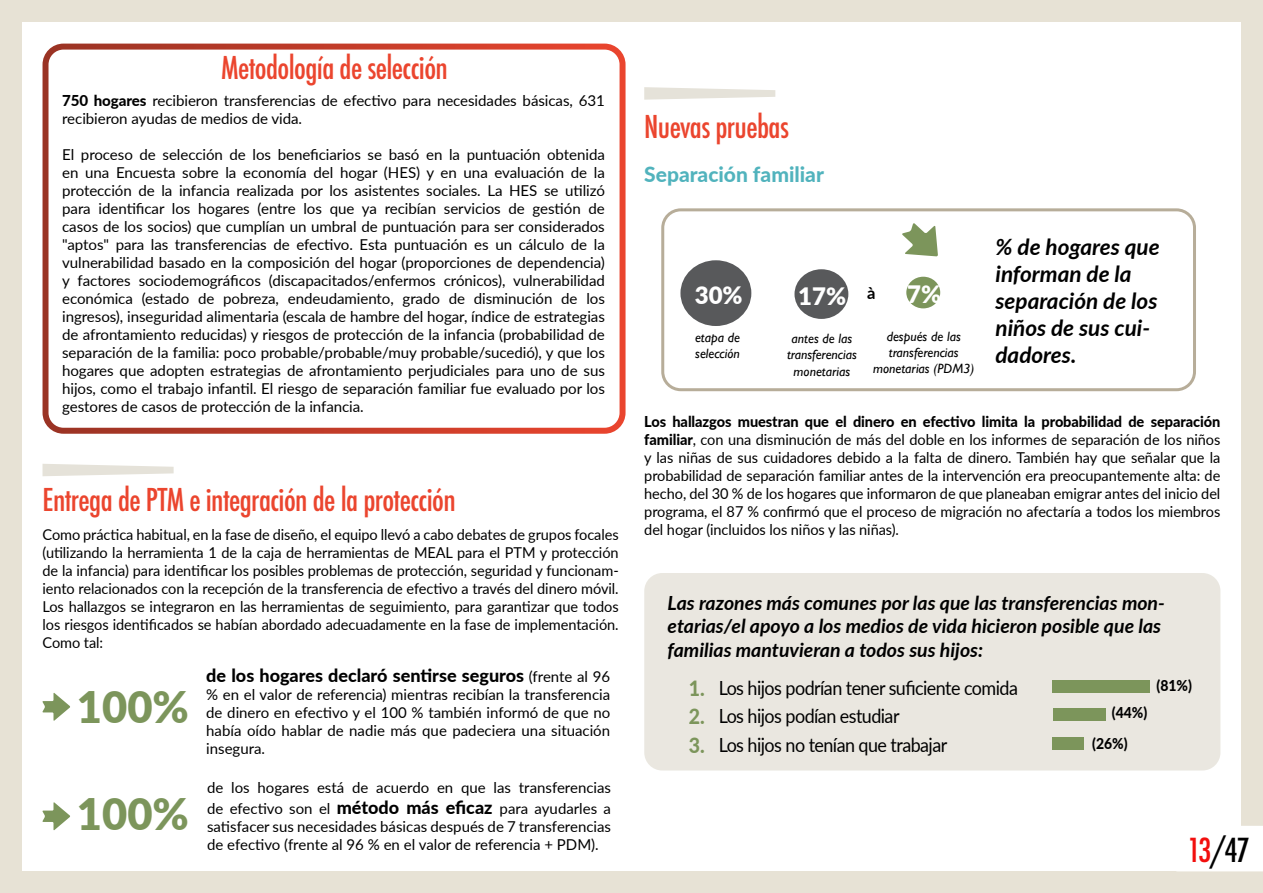
<style>
.page{position:relative;width:1263px;height:893px;background:#fff}
.page>*{position:absolute;margin:0;border:0;box-sizing:border-box;transform-origin:0 0}
.t1{font:160.05px "Chartwell Bars Vertical";color:#7c955b}
.t2{font:900 43.5px "Lato";color:#7c955b}
.t3{font:500 condensed 32.25px "Futura";color:#000}
.t4{font:500 condensed 30.6px "Futura";letter-spacing:-.02em;color:#eb452e}
.t5{font:900 24px "Lato";color:#fff}
.t6{font:italic 700 22.5px/27px "Lato";color:#000}
.t7{font:800 21px "Lato";color:#51b3bd}
.t8{font:800 21px/28.5px "Lato";color:#7c955b;text-align:justify;scale:.93 1}
.t9{font:italic 700 19.5px/23.4px "Lato";color:#000}
.t10{font:19.5px/28.5px "Lato";letter-spacing:-.03em;color:#000;scale:.92 1}
.t11{font:800 18px "Lato";color:#000}
.t12{font:15px/18px "Lato";letter-spacing:-.005em;color:#000;text-align:justify}
.t13{font:800 15px/30.6px "Lato";color:#000;scale:.93 1}
.t14{font:italic 13.5px/16.2px "Gill Sans";color:#000;text-align:center}
.s1{font-weight:800}
.s2{font-weight:400;font-size:15px}
.s3{font-weight:800;font-size:18px}
.s4{color:#f20f0e}
</style>
<div class="page">
<div style="left:644px;top:573px;width:576px;height:197px;background:#eae7e0;border-radius:18px"></div>
<div style="left:906px;top:277px;width:34px;height:31px;background:#7c955b;border-radius:50%"></div>
<div style="left:794px;top:269px;width:54px;height:50px;background:#58595b;border-radius:50%"></div>
<svg style="left:902px;top:223px;width:36px;height:33px"></svg>
<div style="left:680px;top:260px;width:71px;height:66px;background:#58595b;border-radius:50%"></div>
<svg style="left:42px;top:693px;width:28px;height:28px"></svg>
<svg style="left:43px;top:464px;width:131px;height:12px"></svg>
<div style="left:661px;top:208px;width:535px;height:183px;border:3px solid #b7ad99;border-radius:18px"></div>
<svg style="left:42px;top:802px;width:28px;height:28px"></svg>
<svg style="left:644px;top:87px;width:131px;height:13px"></svg>
<div style="left:0;top:0;width:1263px;height:21px;background:#e7e2d5"></div>
<div style="left:0;top:872px;width:1263px;height:21px;background:#e7e2d5"></div>
<div style="left:0;top:0;width:21px;height:888px;background:#e7e2d5"></div>
<div style="left:1242px;top:0;width:21px;height:888px;background:#e7e2d5"></div>
<div style="left:43px;top:44px;width:582px;height:390px;border:6px solid #fff;border-radius:18px"></div>
<svg style="left:1242px;top:826px;width:21px;height:45px"></svg>
<h3 class="t4" style="left:221px;top:48px;width:228px">Metodología de selección</h3>
<p class="t12" style="left:62px;top:91px;width:544px"><span class="s1">750 hogares</span> recibieron transferencias de efectivo para necesidades básicas, 631 recibieron ayudas de medios de vida.</p>
<p class="t12" style="left:62px;top:145px;width:544px">El proceso de selección de los beneficiarios se basó en la puntuación obtenida en una Encuesta sobre la economía del hogar (HES) y en una evaluación de la protección de la infancia realizada por los asistentes sociales. La HES se utilizó para identificar los hogares (entre los que ya recibían servicios de gestión de casos de los socios) que cumplían un umbral de puntuación para ser considerados "aptos" para las transferencias de efectivo. Esta puntuación es un cálculo de la vulnerabilidad basado en la composición del hogar (proporciones de dependencia) y factores sociodemográficos (discapacitados/enfermos crónicos), vulnerabilidad económica (estado de pobreza, endeudamiento, grado de disminución de los ingresos), inseguridad alimentaria (escala de hambre del hogar, índice de estrategias de afrontamiento reducidas) y riesgos de protección de la infancia (probabilidad de separación de la familia: poco probable/probable/muy probable/sucedió), y que los hogares que adopten estrategias de afrontamiento perjudiciales para uno de sus hijos, como el trabajo infantil. El riesgo de separación familiar fue evaluado por los gestores de casos de protección de la infancia.</p>
<h3 class="t4" style="left:43px;top:480px;width:415px">Entrega de PTM e integración de la protección</h3>
<p class="t12" style="left:43px;top:525px;width:578px">Como práctica habitual, en la fase de diseño, el equipo llevó a cabo debates de grupos focales (utilizando la herramienta 1 de la caja de herramientas de MEAL para el PTM y protección de la infancia) para identificar los posibles problemas de protección, seguridad y funcionam&shy;iento relacionados con la recepción de la transferencia de efectivo a través del dinero móvil.<br>Los hallazgos se integraron en las herramientas de seguimiento, para garantizar que todos los riesgos identificados se habían abordado adecuadamente en la fase de implementación.<br>Como tal:</p>
<h2 class="t2" style="left:77px;top:675px;width:114px">100%</h2>
<h2 class="t2" style="left:77px;top:781px;width:114px">100%</h2>
<p class="t11" style="left:206px;top:662px;width:405px">de los hogares declaró sentirse seguros <span class="s2">(frente al 96</span></p>
<p class="t12" style="left:206px;top:685px;width:405px">% en el valor de referencia) mientras recibían la transferencia de dinero en efectivo y el 100 % también informó de que no había oído hablar de nadie más que padeciera una situación insegura.</p>
<p class="t12" style="left:207px;top:776px;width:405px;line-height:21.6px">de los hogares está de acuerdo en que las transferencias de efectivo son el <span class="s3">método más eficaz</span> para ayudarles a</p>
<p class="t12" style="left:207px;top:817px;width:405px">satisfacer sus necesidades básicas después de 7 transferencias de efectivo (frente al 96 % en el valor de referencia + PDM).</p>
<h3 class="t4" style="left:644px;top:107px;width:146px">Nuevas pruebas</h3>
<h3 class="t7" style="left:644px;top:159px;width:181px">Separación familiar</h3>
<h3 class="t6" style="left:995px;top:232px;width:166px">% de hogares que informan de la separación de los niños de sus cui&shy;dadores.</h3>
<h3 class="t5" style="left:798px;top:278px;width:79px">17% <sup>à</sup></h3>
<h3 class="t5" style="left:907px;top:277px;width:35px">7%</h3>
<p class="t14" style="left:787px;top:330px;width:71px">antes de las transferencias monetarias</p>
<p class="t12" style="left:644px;top:412px;width:578px"><span class="s1">Los hallazgos muestran que el dinero en efectivo limita la probabilidad de separación familiar</span>, con una disminución de más del doble en los informes de separación de los niños y las niñas de sus cuidadores debido a la falta de dinero. También hay que señalar que la probabilidad de separación familiar antes de la intervención era preocupantemente alta: de hecho, del 30 % de los hogares que informaron de que planeaban emigrar antes del inicio del programa, el 87 % confirmó que el proceso de migración no afectaría a todos los miembros del hogar (incluidos los niños y las niñas).</p>
<h3 class="t5" style="left:695px;top:278px;width:49px">30%</h3>
<p class="t14" style="left:695px;top:330px;width:46px;text-align:left">etapa de selección</p>
<p class="t14" style="left:873px;top:328px;width:103px">después de las transferencias monetarias (PDM3)</p>
<h3 class="t9" style="left:668px;top:590px;width:499px">Las razones más comunes por las que las transferencias mon&shy;etarias/el apoyo a los medios de vida hicieron posible que las familias mantuvieran a todos sus hijos:</h3>
<h3 class="t8" style="left:689px;top:673px;width:19px">1.<br>2.<br>3.</h3>
<h3 class="t10" style="left:719px;top:673px;width:327px">Los hijos podrían tener suficiente comida<br>Los hijos podían estudiar<br>Los hijos no tenían que trabajar</h3>
<p class="t13" style="left:1156px;top:669px;width:40px">(81%)</p>
<h1 class="t1" style="left:1206px;top:672px;width:88px;rotate:90deg">81+44+26</h1>
<p class="t13" style="left:1092px;top:696px;width:61px;text-indent:20px">(44%) (26%)</p>
<h3 class="t3" style="left:1187px;top:830px;width:64px"><span class="s4">13</span>/47</h3>
</div>
